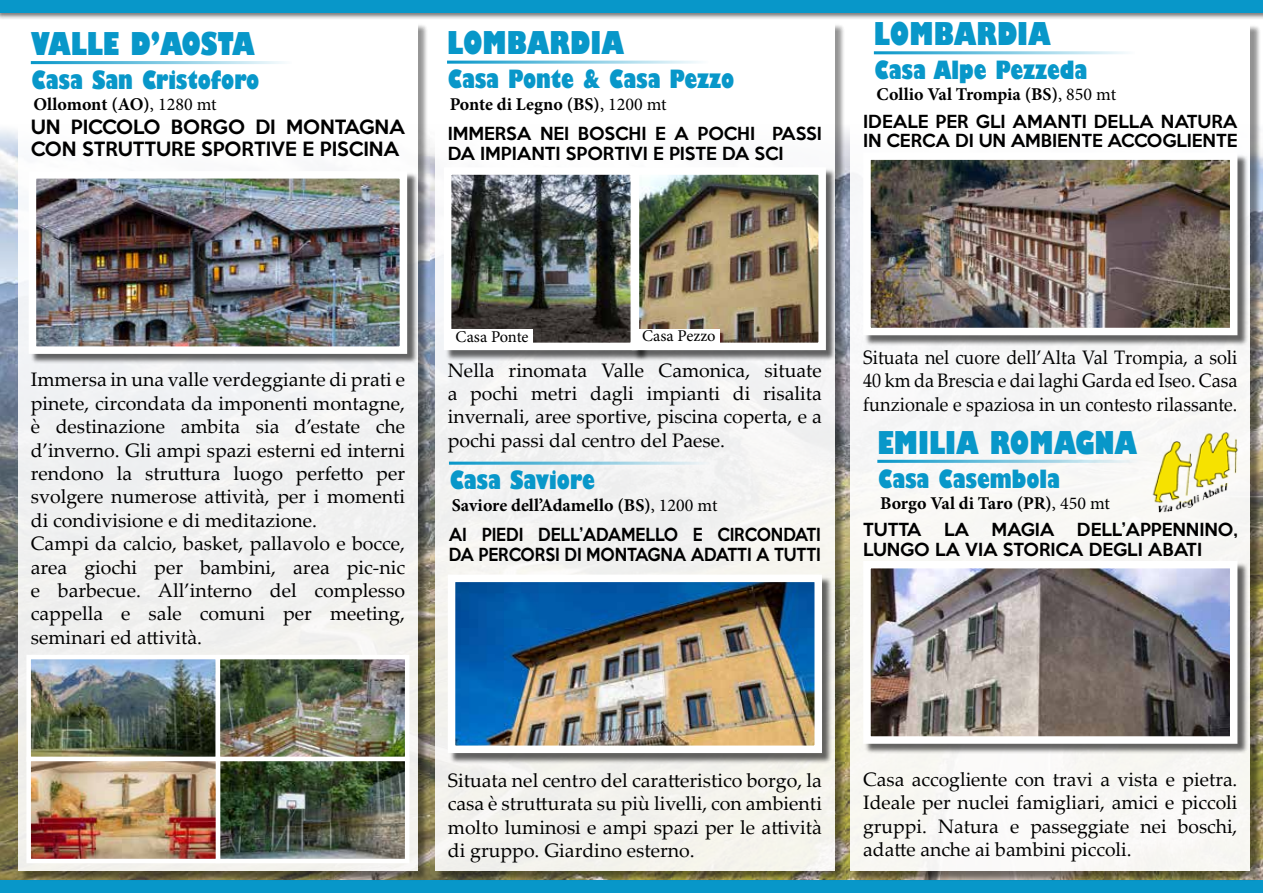
<style>
.page{position:relative;width:1263px;height:893px;background:#fff}
.page>*{position:absolute;margin:0;border:0;box-sizing:border-box;transform-origin:0 0}
.t1{font:800 condensed 30.6px "Gill Sans";color:#0897c9;scale:1.1 1}
.t2{font:800 condensed 24.45px "Gill Sans";letter-spacing:-.01em;color:#0897c9;scale:1.1 1}
.t3{font:19.5px/23.4px "Palatino Linotype";color:#000;text-align:justify}
.t4{font:19.5px/23.4px "Palatino Linotype";color:#000;text-align:justify;scale:.93 1}
.t5{font:700 18px "Minion Pro";color:#000}
.t6{font:500 18px/21.6px "Keep Calm";color:#000}
.t7{font:500 16.5px/19.8px "Keep Calm";color:#000}
.t8{font:500 16.5px/19.8px "Keep Calm";color:#000;scale:.92 1}
.t9{font:16.5px "Minion Pro";color:#000}
.s1{font-weight:400}
</style>
<div class="page">
<img style="left:0;top:169px;width:1263px;height:711px">
<div style="left:0;top:0;width:1263px;height:21px;background:#000;opacity:.55"></div>
<div style="left:0;top:0;width:1263px;height:13px;background:#0897c9"></div>
<div style="left:0;top:880px;width:1263px;height:13px;background:#0897c9"></div>
<svg style="left:0;top:129px;width:1263px;height:40px"></svg>
<div style="left:20px;top:23px;width:408px;height:859px;background:#000;opacity:.47"></div>
<div style="left:18px;top:22px;width:400px;height:849px;background:#f3f3f3"></div>
<div style="left:30px;top:172px;width:388px;height:193px;background:#000;opacity:.6"></div>
<img style="left:38px;top:180px;width:360px;height:165px">
<div style="left:29px;top:171px;width:378px;height:183px;border:8px solid #fff"></div>
<hr style="left:31px;top:61px;width:261px;height:3px;background:#0897c9">
<img style="left:31px;top:660px;width:373px;height:198px">
<div style="left:26px;top:655px;width:194px;height:106px;border:4px solid #fff"></div>
<div style="left:216px;top:655px;width:193px;height:106px;border:4px solid #fff"></div>
<div style="left:216px;top:757px;width:193px;height:106px;border:4px solid #fff"></div>
<div style="left:26px;top:757px;width:194px;height:106px;border:4px solid #fff"></div>
<div style="left:436px;top:23px;width:409px;height:859px;background:#000;opacity:.47"></div>
<div style="left:435px;top:22px;width:400px;height:849px;background:#f5f4f3"></div>
<hr style="left:447px;top:61px;width:261px;height:3px;background:#0897c9">
<div style="left:445px;top:169px;width:204px;height:192px;background:#000;opacity:.6"></div>
<img style="left:453px;top:176px;width:176px;height:165px">
<div style="left:444px;top:167px;width:194px;height:183px;border:8px solid #fff"></div>
<div style="left:633px;top:169px;width:204px;height:192px;background:#000;opacity:.6"></div>
<img style="left:641px;top:176px;width:176px;height:165px">
<div style="left:632px;top:167px;width:194px;height:183px;border:8px solid #fff"></div>
<hr style="left:449px;top:462px;width:261px;height:3px;background:#0897c9">
<div style="left:449px;top:576px;width:383px;height:188px;background:#000;opacity:.6"></div>
<img style="left:457px;top:584px;width:356px;height:160px">
<div style="left:448px;top:575px;width:374px;height:178px;border:8px solid #fff"></div>
<div style="left:450px;top:329px;width:83px;height:17px;background:#fff"></div>
<div style="left:638px;top:329px;width:82px;height:17px;background:#fff"></div>
<div style="left:852px;top:24px;width:409px;height:857px;background:#000;opacity:.47"></div>
<div style="left:850px;top:23px;width:400px;height:848px;background:#f9f9f8"></div>
<hr style="left:874px;top:51px;width:261px;height:3px;background:#0897c9">
<div style="left:864px;top:154px;width:384px;height:192px;background:#000;opacity:.6"></div>
<img style="left:872px;top:161px;width:356px;height:165px">
<div style="left:863px;top:152px;width:374px;height:183px;border:8px solid #fff"></div>
<hr style="left:877px;top:460px;width:262px;height:3px;background:#0897c9">
<div style="left:864px;top:562px;width:384px;height:192px;background:#000;opacity:.6"></div>
<img style="left:872px;top:570px;width:356px;height:165px">
<div style="left:863px;top:561px;width:374px;height:183px;border:8px solid #fff"></div>
<img style="left:1152px;top:432px;width:86px;height:81px">
<h1 class="t1" style="left:31px;top:24px;width:205px">valle d’aosta</h1>
<p class="t2" style="left:32px;top:64px;width:209px">Casa San Cristoforo</p>
<p class="t5" style="left:34px;top:92px;width:185px">Ollomont (AO)<span class="s1">, 1280 mt</span></p>
<p class="t6" style="left:31px;top:115px;width:376px">UN PICCOLO BORGO DI MONTAGNA<br>CON STRUTTURE SPORTIVE E PISCINA</p>
<h1 class="t1" style="left:447px;top:24px;width:162px">lombardia</h1>
<p class="t2" style="left:448px;top:64px;width:262px">Casa Ponte &amp; Casa Pezzo</p>
<p class="t5" style="left:450px;top:91px;width:218px">Ponte di Legno (BS)<span class="s1">, 1200 mt</span></p>
<p class="t7" style="left:448px;top:123px;width:376px">IMMERSA NEI BOSCHI E A POCHI PASSI<br>DA IMPIANTI SPORTIVI E PISTE DA SCI</p>
<h1 class="t1" style="left:874px;top:15px;width:162px">lombardia</h1>
<p class="t2" style="left:875px;top:55px;width:195px">Casa Alpe Pezzeda</p>
<p class="t5" style="left:876px;top:82px;width:241px">Collio Val Trompia (BS)<span class="s1">, 850 mt</span></p>
<p class="t7" style="left:863px;top:110px;width:376px">IDEALE PER GLI AMANTI DELLA NATURA<br>IN CERCA DI UN AMBIENTE ACCOGLIENTE</p>
<p class="t3" style="left:31px;top:367px;width:376px;text-align:left">Immersa in una valle verdeggiante di prati e pinete, circondata da imponenti montagne, è destinazione ambita sia d’estate che d’inverno. Gli ampi spazi esterni ed interni rendono la struttura luogo perfetto per svolgere numerose attività, per i momenti di condivisione e di meditazione.<br>Campi da calcio, basket, pallavolo e bocce, area giochi per bambini, area pic-nic e barbecue. All’interno del complesso cappella e sale comuni per meeting, seminari ed attività.</p>
<p class="t9" style="left:455px;top:326px;width:75px">Casa Ponte</p>
<p class="t9" style="left:642px;top:325px;width:75px">Casa Pezzo</p>
<p class="t3" style="left:448px;top:358px;width:376px">Nella rinomata Valle Camonica, situate a pochi metri dagli impianti di risalita invernali, aree sportive, piscina coperta, e a pochi passi dal centro del Paese.</p>
<p class="t2" style="left:450px;top:465px;width:134px">Casa Saviore</p>
<p class="t5" style="left:452px;top:492px;width:267px">Saviore dell’Adamello (BS)<span class="s1">, 1200 mt</span></p>
<p class="t8" style="left:449px;top:523px;width:406px">AI PIEDI DELL’ADAMELLO E CIRCONDATI<br>DA PERCORSI DI MONTAGNA ADATTI A TUTTI</p>
<p class="t4" style="left:863px;top:345px;width:404px">Situata nel cuore dell’Alta Val Trompia, a soli 40 km da Brescia e dai laghi Garda ed Iseo. Casa funzionale e spaziosa in un contesto rilassante.</p>
<h1 class="t1" style="left:877px;top:423px;width:238px">Emilia romagna</h1>
<p class="t2" style="left:878px;top:463px;width:167px">Casa Casembola</p>
<p class="t5" style="left:880px;top:490px;width:231px">Borgo Val di Taro (PR)<span class="s1">, 450 mt</span></p>
<p class="t7" style="left:863px;top:518px;width:60px">TUTTA</p>
<p class="t7" style="left:944px;top:518px;width:27px">LA</p>
<p class="t7" style="left:991px;top:518px;width:64px">MAGIA</p>
<p class="t7" style="left:863px;top:518px;width:376px;text-indent:214px">DELL’APPENNINO,<br>LUNGO LA VIA STORICA DEGLI ABATI</p>
<p class="t3" style="left:448px;top:768px;width:376px">Situata nel centro del caratteristico borgo, la casa è strutturata su più livelli, con ambienti molto luminosi e ampi spazi per le attività di gruppo. Giardino esterno.</p>
<p class="t3" style="left:863px;top:767px;width:376px">Casa accogliente con travi a vista e pietra.<br>Ideale per nuclei famigliari, amici e piccoli gruppi. Natura e passeggiate nei boschi, adatte anche ai bambini piccoli.</p>
</div>
